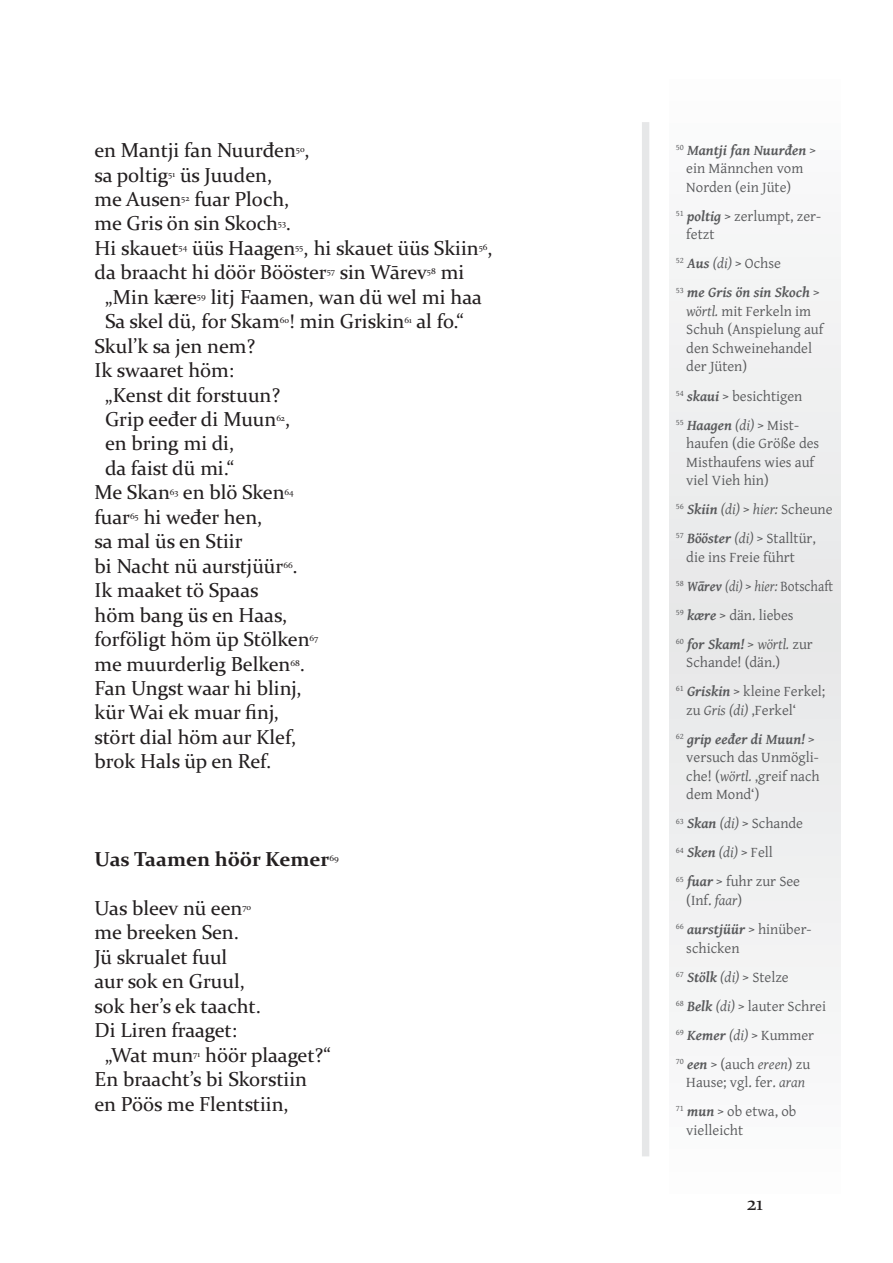
<style>
.page{position:relative;width:893px;height:1263px;background:#fff}
.page>*{position:absolute;margin:0;border:0;box-sizing:border-box;transform-origin:0 0}
.t1{font:20.4px/24.5px "Constantia";color:#231f20}
.t2{font:700 20.4px "Constantia";color:#231f20}
.t3{font:14.85px/29px "Gentium Basic";color:#58595b}
.t4{font:italic 700 14.85px/29px "Gentium Basic";color:#58595b}
.t5{font:8.55px "Constantia";color:#231f20}
.s1{font-weight:700;font-style:italic}
.s2{font-weight:400}
.s3{font-weight:400;font-style:normal}
.s4{font-style:italic}
</style>
<div class="page">
<div style="left:642px;top:122px;width:7px;height:1034px;background:#e6e7e8"></div>
<div style="left:669px;top:68px;width:171px;height:1127px;background:#f1f1f2"></div>
<p class="t1" style="left:95px;top:140px;width:217px">en Mantji fan Nuurđen ,</p>
<p class="t5" style="left:296px;top:146px;width:10px">50</p>
<p class="t1" style="left:95px;top:164px;width:179px;text-indent:85px">üs Juuden, me Ausen</p>
<p class="t1" style="left:95px;top:164px;width:75px">sa poltig</p>
<p class="t5" style="left:168px;top:170px;width:8px">51</p>
<p class="t1" style="left:95px;top:189px;width:198px;text-align:right">fuar Ploch,<br>me Gris ön sin Skoch .</p>
<p class="t5" style="left:181px;top:195px;width:10px">52</p>
<p class="t5" style="left:278px;top:219px;width:10px">53</p>
<p class="t1" style="left:95px;top:238px;width:86px">Hi skauet</p>
<p class="t5" style="left:179px;top:244px;width:10px">54</p>
<p class="t1" style="left:192px;top:238px;width:302px">üüs Haagen , hi skauet üüs Skiin ,</p>
<p class="t5" style="left:295px;top:244px;width:10px">55</p>
<p class="t5" style="left:479px;top:244px;width:10px">56</p>
<p class="t1" style="left:95px;top:262px;width:234px">da braacht hi döör Bööster</p>
<p class="t5" style="left:327px;top:268px;width:10px">57</p>
<p class="t1" style="left:340px;top:262px;width:89px">sin Wārev</p>
<p class="t5" style="left:427px;top:268px;width:10px">58</p>
<p class="t1" style="left:441px;top:262px;width:25px">mi</p>
<p class="t1" style="left:105px;top:287px;width:93px">„Min kære</p>
<p class="t5" style="left:197px;top:293px;width:10px">59</p>
<p class="t1" style="left:105px;top:287px;width:378px;text-indent:106px">litj Faamen, wan dü wel mi haa<br>Sa skel dü, for Skam</p>
<p class="t5" style="left:280px;top:317px;width:11px">60</p>
<p class="t1" style="left:289px;top:311px;width:117px">! min Griskin</p>
<p class="t5" style="left:404px;top:317px;width:9px">61</p>
<p class="t1" style="left:416px;top:311px;width:49px">al fo.“</p>
<p class="t1" style="left:95px;top:335px;width:162px">Skul’k sa jen nem?</p>
<p class="t1" style="left:95px;top:360px;width:141px">Ik swaaret höm:</p>
<p class="t1" style="left:105px;top:384px;width:177px">„Kenst dit forstuun?</p>
<p class="t1" style="left:105px;top:409px;width:187px">Grip eeđer di Muun ,</p>
<p class="t5" style="left:276px;top:415px;width:10px">62</p>
<p class="t1" style="left:105px;top:433px;width:131px">en bring mi di,</p>
<p class="t1" style="left:105px;top:458px;width:131px">da faist dü mi.“</p>
<p class="t1" style="left:95px;top:482px;width:77px">Me Skan</p>
<p class="t5" style="left:170px;top:488px;width:10px">63</p>
<p class="t1" style="left:183px;top:482px;width:103px">en blö Sken</p>
<p class="t5" style="left:285px;top:488px;width:11px">64</p>
<p class="t1" style="left:95px;top:507px;width:37px">fuar</p>
<p class="t5" style="left:130px;top:513px;width:10px">65</p>
<p class="t1" style="left:95px;top:507px;width:190px;text-indent:49px">hi weđer hen, sa mal üs en Stiir<br>bi Nacht nü aurstjüür</p>
<p class="t5" style="left:283px;top:562px;width:11px">66</p>
<p class="t1" style="left:293px;top:556px;width:7px">.</p>
<p class="t1" style="left:95px;top:580px;width:217px">Ik maaket tö Spaas<br>höm bang üs en Haas, forföligt höm üp Stölken</p>
<p class="t5" style="left:310px;top:635px;width:10px">67</p>
<p class="t1" style="left:95px;top:653px;width:197px">me muurderlig Belken</p>
<p class="t5" style="left:290px;top:659px;width:11px">68</p>
<p class="t1" style="left:95px;top:653px;width:212px;text-indent:205px">.<br>Fan Ungst waar hi blinj, kür Wai ek muar finj, stört dial höm aur Klef, brok Hals üp en Ref.</p>
<p class="t2" style="left:95px;top:851px;width:236px">Uas Taamen höör Kemer</p>
<p class="t5" style="left:329px;top:855px;width:11px">69</p>
<p class="t1" style="left:95px;top:898px;width:149px">Uas bleev nü een</p>
<p class="t5" style="left:242px;top:904px;width:10px">70</p>
<p class="t1" style="left:95px;top:922px;width:146px">me breeken Sen.</p>
<p class="t1" style="left:95px;top:947px;width:134px">Jü skrualet fuul</p>
<p class="t1" style="left:95px;top:971px;width:152px">aur sok en Gruul,</p>
<p class="t1" style="left:95px;top:996px;width:168px">sok her’s ek taacht.</p>
<p class="t1" style="left:95px;top:1020px;width:144px">Di Liren fraaget:</p>
<p class="t1" style="left:105px;top:1044px;width:90px">„Wat mun</p>
<p class="t5" style="left:193px;top:1051px;width:8px">71</p>
<p class="t1" style="left:95px;top:1044px;width:238px;text-indent:111px">höör plaaget?“<br>En braacht’s bi Skorstiin en Pöös me Flentstiin,</p>
<p class="t3" style="left:686px;top:142px;width:131px;line-height:18.5px;text-indent:-10px"><sup>50</sup> <span class="s1">Mantji fan Nuurđen</span> &gt; ein Männchen vom<br>Norden (ein Jüte)</p>
<p class="t3" style="left:686px;top:208px;width:136px;line-height:18.5px;text-indent:-11px"><sup>51</sup> <span class="s1">poltig</span> &gt; zerlumpt, zer&shy;fetzt</p>
<p class="t4" style="left:676px;top:250px;width:145px"><sup>52</sup> Aus <span class="s2">(di)</span> <span class="s3">&gt; Ochse<br></span><sup>53</sup> me Gris ön sin Skoch <span class="s3">&gt;</span></p>
<p class="t3" style="left:686px;top:303px;width:138px;line-height:18.5px"><span class="s4">wörtl.</span> mit Ferkeln im<br>Schuh (Anspielung auf den Schweinehandel der Jüten)</p>
<p class="t3" style="left:676px;top:382px;width:128px"><sup>54</sup> <span class="s1">skaui</span> &gt; besichtigen<br><sup>55</sup> <span class="s1">Haagen</span> <span class="s4">(di)</span> &gt; Mist-</p>
<p class="t3" style="left:686px;top:435px;width:134px;line-height:18.5px">haufen (die Größe des<br>Misthaufens wies auf viel Vieh hin)</p>
<p class="t3" style="left:676px;top:496px;width:158px"><sup>56</sup> <span class="s1">Skiin</span> <span class="s4">(di)</span> &gt; <span class="s4">hier:</span> Scheune<br><sup>57</sup> <span class="s1">Bööster</span> <span class="s4">(di)</span> &gt; Stalltür,</p>
<p class="t3" style="left:676px;top:543px;width:159px;text-indent:10px">die ins Freie führt<br><sup>58</sup> <span class="s1">Wārev</span> <span class="s4">(di)</span> &gt; <span class="s4">hier:</span> Botschaft<br><sup>59</sup> <span class="s1">kære</span> &gt; dän. liebes<br><sup>60</sup> <span class="s1">for Skam!</span> &gt; <span class="s4">wörtl.</span> zur</p>
<p class="t3" style="left:676px;top:649px;width:151px;text-indent:11px">Schande! (dän.)<br><sup>61</sup> <span class="s1">Griskin</span> &gt; kleine Ferkel;</p>
<p class="t4" style="left:676px;top:697px;width:140px;text-align:center"><span class="s3">zu</span> <span class="s2">Gris (di)</span> <span class="s3">,Ferkel‘<br></span><sup>62</sup> grip eeđer di Muun! <span class="s3">&gt;</span></p>
<p class="t3" style="left:686px;top:749px;width:135px;line-height:18.5px;text-align:justify">versuch das Unmögli&shy;che! (<span class="s4">wörtl.</span> ,greif nach dem Mond‘)</p>
<p class="t3" style="left:676px;top:810px;width:129px"><sup>63</sup> <span class="s1">Skan</span> <span class="s4">(di)</span> &gt; Schande<br><sup>64</sup> <span class="s1">Sken</span> <span class="s4">(di)</span> &gt; Fell<br><sup>65</sup> <span class="s1">fuar</span> &gt; fuhr zur See</p>
<p class="t3" style="left:676px;top:887px;width:137px;text-indent:10px">(Inf. <span class="s4">faar</span>)<br><sup>66</sup> <span class="s1">aurstjüür</span> &gt; hinüber-</p>
<p class="t3" style="left:676px;top:934px;width:152px;text-indent:10px">schicken<br><sup>67</sup> <span class="s1">Stölk</span> <span class="s4">(di)</span> &gt; Stelze<br><sup>68</sup> <span class="s1">Belk</span> <span class="s4">(di)</span> &gt; lauter Schrei<br><sup>69</sup> <span class="s1">Kemer</span> <span class="s4">(di)</span> &gt; Kummer<br><sup>70</sup> <span class="s1">een</span> &gt; (auch <span class="s4">ereen</span>) zu</p>
<p class="t3" style="left:676px;top:1069px;width:131px;text-indent:10px">Hause; vgl. fer. <span class="s4">aran<br></span><sup>71</sup> <span class="s1">mun</span> &gt; ob etwa, ob</p>
<p class="t3" style="left:686px;top:1116px;width:58px">vielleicht</p>
<p class="t1" style="left:747px;top:1193px;width:18px">21</p>
</div>
